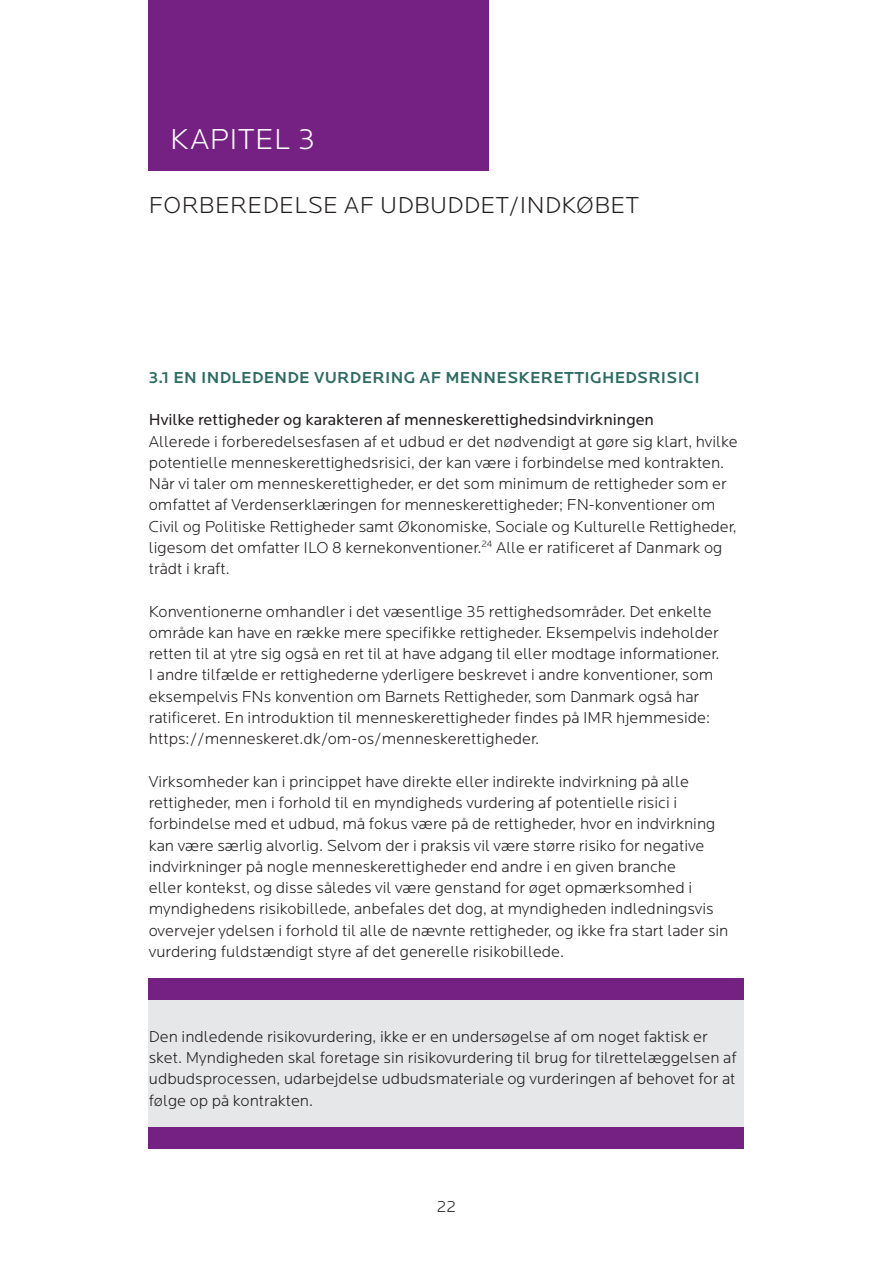
<style>
.page{position:relative;width:893px;height:1263px;background:#fff}
.page>*{position:absolute;margin:0;border:0;box-sizing:border-box;transform-origin:0 0}
.MR_1{font:300 30px "Locator";letter-spacing:.02em;color:#fff}
.MR_1_sort{font:300 24px "Locator";letter-spacing:.02em;color:#231f20}
.Brød_m_luft{font:300 16.5px/21.3px "Locator";color:#231f20}
.MR_4{font:16.5px "Locator";color:#231f20}
.MR_2{font:500 16.5px "Locator";letter-spacing:.02em;color:#2d6b64}
</style>
<div class="page">
<div style="left:149px;top:999px;width:595px;height:128px;background:#e6e7e9"></div>
<div style="left:149px;top:0;width:340px;height:170px;background:#752183"></div>
<div style="left:149px;top:978px;width:595px;height:21px;background:#752183"></div>
<div style="left:149px;top:1127px;width:595px;height:21px;background:#752183"></div>
<h2 class="MR_1" style="left:170px;top:123px;width:146px">KAPITEL 3</h2>
<h2 class="MR_1_sort" style="left:149px;top:192px;width:491px">FORBEREDELSE AF UDBUDDET/INDKØBET</h2>
<h3 class="MR_2" style="left:149px;top:368px;width:552px">3.1 EN INDLEDENDE VURDERING AF MENNESKERETTIGHEDSRISICI</h3>
<h5 class="MR_4" style="left:149px;top:411px;width:507px">Hvilke rettigheder og karakteren af menneskerettighedsindvirkningen</h5>
<p class="Brød_m_luft" style="left:149px;top:431px;width:590px">Allerede i forberedelsesfasen af et udbud er det nødvendigt at gøre sig klart, hvilke potentielle menneskerettighedsrisici, der kan være i forbindelse med kontrakten.<br>Når vi taler om menneskerettigheder, er det som minimum de rettigheder som er omfattet af Verdenserklæringen for menneskerettigheder; FN-konventioner om Civil og Politiske Rettigheder samt Økonomiske, Sociale og Kulturelle Rettigheder, ligesom det omfatter ILO 8 kernekonventioner.<sup>24</sup> Alle er ratificeret af Danmark og trådt i kraft.</p>
<p class="Brød_m_luft" style="left:149px;top:601px;width:572px">Konventionerne omhandler i det væsentlige 35 rettighedsområder. Det enkelte område kan have en række mere specifikke rettigheder. Eksempelvis indeholder retten til at ytre sig også en ret til at have adgang til eller modtage informationer.<br>I andre tilfælde er rettighederne yderligere beskrevet i andre konventioner, som eksempelvis FNs konvention om Barnets Rettigheder, som Danmark også har ratificeret. En introduktion til menneskerettigheder findes på IMR hjemmeside: https://menneskeret.dk/om-os/menneskerettigheder.</p>
<p class="Brød_m_luft" style="left:149px;top:771px;width:581px">Virksomheder kan i princippet have direkte eller indirekte indvirkning på alle rettigheder, men i forhold til en myndigheds vurdering af potentielle risici i forbindelse med et udbud, må fokus være på de rettigheder, hvor en indvirkning kan være særlig alvorlig. Selvom der i praksis vil være større risiko for negative indvirkninger på nogle menneskerettigheder end andre i en given branche<br>eller kontekst, og disse således vil være genstand for øget opmærksomhed i myndighedens risikobillede, anbefales det dog, at myndigheden indledningsvis overvejer ydelsen i forhold til alle de nævnte rettigheder, og ikke fra start lader sin vurdering fuldstændigt styre af det generelle risikobillede.</p>
<p class="Brød_m_luft" style="left:149px;top:1026px;width:589px">Den indledende risikovurdering, ikke er en undersøgelse af om noget faktisk er sket. Myndigheden skal foretage sin risikovurdering til brug for tilrettelæggelsen af udbudsprocessen, udarbejdelse udbudsmateriale og vurderingen af behovet for at følge op på kontrakten.</p>
<p class="Brød_m_luft" style="left:437px;top:1196px;width:21px">22</p>
</div>
